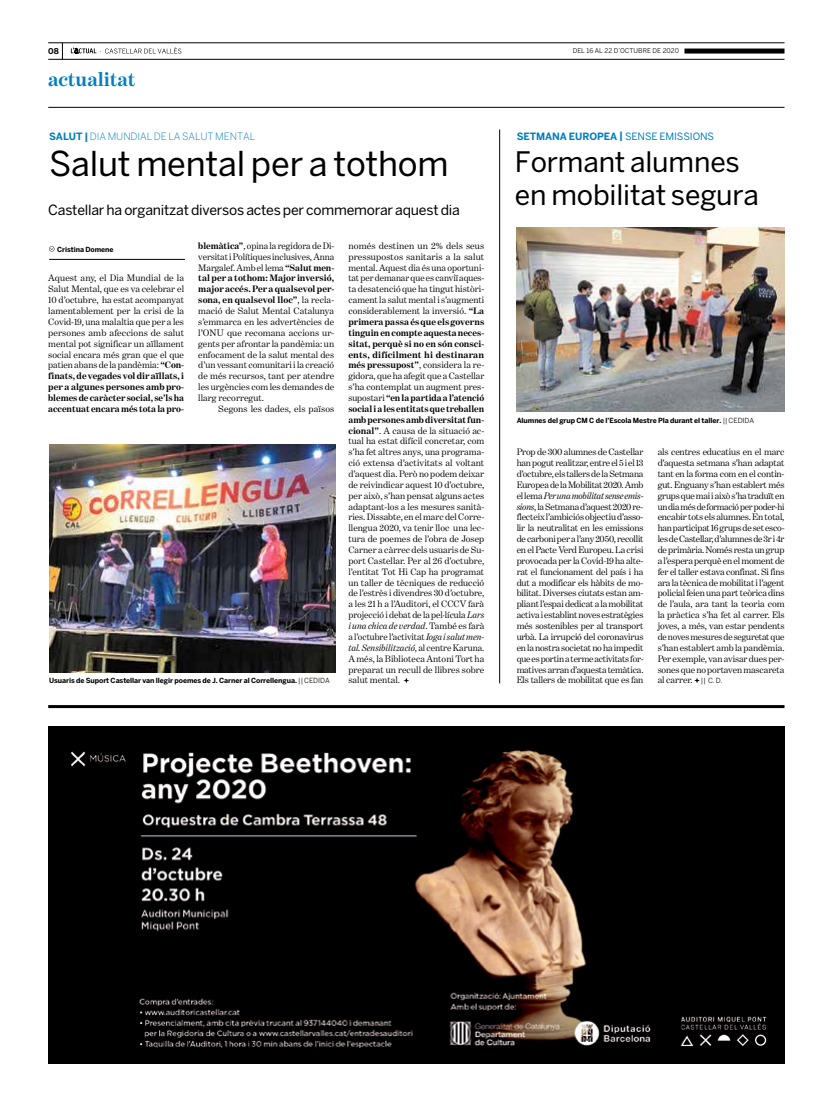
<style>
.page{position:relative;width:820px;height:1106px;background:#fff}
.page>*{position:absolute;margin:0;border:0;box-sizing:border-box;transform-origin:0 0}
.t1{font:34px "Benton Sans";color:#000}
.t2{font:28px/33px "Benton Sans";color:#000}
.t3{font:700 20px "Benton Modern One";letter-spacing:-.005em;color:#007ec1}
.t4{font:14px "Benton Sans";letter-spacing:-.015em;color:#000}
.t5{font:300 10px "Benton Sans";letter-spacing:-.005em;color:#007ec1}
.t6{font:10px "Benton Sans";letter-spacing:-.005em;color:#007ec1}
.t7{font:700 10px "Benton Sans";color:#007ec1}
.t8{font:9.5px/10.9px "Benton Modern One";color:#000;text-align:justify}
.t9{font:700 8px "Benton Sans";color:#000}
.t10{font:700 7px "Benton Sans";letter-spacing:-.01em;color:#000}
.t11{font:6.5px "Benton Sans";letter-spacing:.005em;color:#000}
.s1{font-weight:700}
.s2{font-weight:400}
.s3{font-style:italic}
.s4{font-family:"Benton Sans";font-size:7px}
</style>
<div class="page">
<svg style="left:62px;top:44px;width:1px;height:15px"></svg>
<hr style="left:48px;top:107px;width:736px;height:1px;background:#000">
<hr style="left:48px;top:43px;width:736px;height:1px;background:#000">
<hr style="left:48px;top:59px;width:736px;height:1px;background:#000">
<div style="left:684px;top:49px;width:100px;height:5px;background:#000"></div>
<svg style="left:71px;top:47px;width:110px;height:7px"></svg>
<hr style="left:48px;top:705px;width:736px;height:3px;background:#000">
<img style="left:49px;top:444px;width:286px;height:228px">
<svg style="left:49px;top:246px;width:5px;height:5px"></svg>
<hr style="left:49px;top:259px;width:136px;height:1px;background:#000">
<svg style="left:694px;top:678px;width:5px;height:5px"></svg>
<img style="left:516px;top:227px;width:268px;height:185px">
<hr style="left:499px;top:129px;width:1px;height:554px;background:#000">
<svg style="left:403px;top:678px;width:6px;height:5px"></svg>
<img style="left:48px;top:726px;width:736px;height:337px">
<p class="t9" style="left:48px;top:46px;width:12px">08</p>
<p class="t11" style="left:572px;top:47px;width:108px">DEL 16 AL 22 D’OCTUBRE DE 2020</p>
<h3 class="t3" style="left:48px;top:68px;width:89px">actualitat</h3>
<p class="t7" style="left:49px;top:131px;width:8px">salut</p>
<p class="t5" style="left:84px;top:131px;width:172px"><span class="s1">|</span> DIA MUNDIAL DE LA SALUT MENTAL</p>
<h1 class="t1" style="left:49px;top:144px;width:401px">Salut mental per a tothom</h1>
<h3 class="t4" style="left:48px;top:202px;width:413px">Castellar ha organitzat diversos actes per commemorar aquest dia</h3>
<p class="t10" style="left:57px;top:245px;width:58px">Cristina Domene</p>
<p class="t8" style="left:48px;top:273px;width:137px">Aquest any, el Dia Mundial de la Salut Mental, que es va celebrar el 10 d’octubre, ha estat acompanyat lamentablement per la crisi de la Covid-19, una malaltia que per a les persones amb afeccions de salut mental pot significar un aïllament social encara més gran que el que patien abans de la pandèmia: <span class="s1">“Con&shy;finats, de vegades vol dir aïllats, i per a algunes persones amb pro&shy;blemes de caràcter social, se’ls ha accentuat encara més tota la pro-</span></p>
<p class="t8" style="left:198px;top:240px;width:137px"><span class="s1">blemàtica”</span>, opina la regidora de Di&shy;versitat i Polítiques inclusives, Anna Margalef. Amb el lema <span class="s1">“Salut men&shy;tal per a tothom: Major inversió, major accés. Per a qualsevol per&shy;sona, en qualsevol lloc”</span>, la recla&shy;mació de Salut Mental Catalunya s’emmarca en les advertències de l’ONU que recomana accions ur&shy;gents per afrontar la pandèmia: un enfocament de la salut mental des d’un vessant comunitari i la creació de més recursos, tant per atendre les urgències com les demandes de llarg recorregut.</p>
<p class="t8" style="left:218px;top:403px;width:118px">Segons les dades, els països</p>
<p class="t10" style="left:49px;top:676px;width:260px">Usuaris de Suport Castellar van llegir poemes de J. Carner al Correllengua. <span class="s2">|| CEDIDA</span></p>
<p class="t8" style="left:348px;top:240px;width:137px">només destinen un 2% dels seus pressupostos sanitaris a la salut mental. Aquest dia és una oportuni&shy;tat per demanar que es canviï aques&shy;ta desatenció que ha tingut històri&shy;cament la salut mental i s’augmenti considerablement la inversió. <span class="s1">“La primera passa és que els governs tinguin en compte aquesta neces&shy;sitat, perquè si no en són consci&shy;ents, difícilment hi destinaran més pressupost”</span>, considera la re&shy;gidora, que ha afegit que a Castellar s’ha contemplat un augment pres&shy;supostari <span class="s1">“en la partida a l’atenció social i a les entitats que treballen amb persones amb diversitat fun&shy;cional”</span>. A causa de la situació ac&shy;tual ha estat difícil concretar, com s’ha fet altres anys, una programa&shy;ció extensa d’activitats al voltant d’aquest dia. Però no podem deixar de reivindicar aquest 10 d’octubre, per això, s’han pensat alguns actes adaptant-los a les mesures sanità&shy;ries. Dissabte, en el marc del Corre&shy;llengua 2020, va tenir lloc una lec&shy;tura de poemes de l’obra de Josep Carner a càrrec dels usuaris de Su&shy;port Castellar. Per al 26 d’octubre, l’entitat Tot Hi Cap ha programat un taller de tècniques de reducció de l’estrès i divendres 30 d’octubre, a les 21 h a l’Auditori, el CCCV farà projecció i debat de la pel·lícula <span class="s3">Lars i una chica de verdad</span>. També es farà a l’octubre l’activitat <span class="s3">Ioga i salut men&shy;tal. Sensibilització</span>, al centre Karuna.<br>A més, la Biblioteca Antoni Tort ha preparat un recull de llibres sobre salut mental.</p>
<p class="t7" style="left:516px;top:131px;width:8px">set</p>
<p class="t7" style="left:536px;top:131px;width:18px">mana</p>
<p class="t7" style="left:568px;top:131px;width:8px">euro</p>
<p class="t6" style="left:597px;top:131px;width:118px"><span class="s1">pea |</span> sense emissions</p>
<h2 class="t2" style="left:514px;top:145px;width:245px">Formant alumnes en mobilitat segura</h2>
<p class="t10" style="left:516px;top:416px;width:239px">Alumnes del grup CM C de l’Escola Mestre Pla durant el taller. <span class="s2">|| CEDIDA</span></p>
<p class="t8" style="left:516px;top:446px;width:128px">Prop de 300 alumnes de Castellar han pogut realitzar, entre el 5 i el 13 d’octubre, els tallers de la Setmana Europea de la Mobilitat 2020. Amb el lema <span class="s3">Per una mobilitat sense emis&shy;sions</span>, la Setmana d’aquest 2020 re&shy;flecteix l’ambiciós objectiu d’asso&shy;lir la neutralitat en les emissions de carboni per a l’any 2050, recollit en el Pacte Verd Europeu. La crisi provocada per la Covid-19 ha alte&shy;rat el funcionament del país i ha dut a modificar els hàbits de mo&shy;bilitat. Diverses ciutats estan am&shy;pliant l’espai dedicat a la mobilitat activa i establint noves estratègies més sostenibles per al transport urbà. La irrupció del coronavirus en la nostra societat no ha impedit que es portin a terme activitats for&shy;matives arran d’aquesta temàtica.<br>Els tallers de mobilitat que es fan</p>
<p class="t8" style="left:657px;top:446px;width:128px">als centres educatius en el marc d’aquesta setmana s’han adaptat tant en la forma com en el contin&shy;gut. Enguany s’han establert més grups que mai i això s’ha traduït en un dia més de formació per poder-hi encabir tots els alumnes. En total, han participat 16 grups de set esco&shy;les de Castellar, d’alumnes de 3r i 4r de primària. Només resta un grup a l’espera perquè en el moment de fer el taller estava confinat. Si fins ara la tècnica de mobilitat i l’agent policial feien una part teòrica dins de l’aula, ara tant la teoria com la pràctica s’ha fet al carrer. Els joves, a més, van estar pendents de noves mesures de seguretat que s’han establert amb la pandèmia.<br>Per exemple, van avisar dues per&shy;sones que no portaven mascareta al carrer. <span class="s4">|| C. D.</span></p>
</div>
